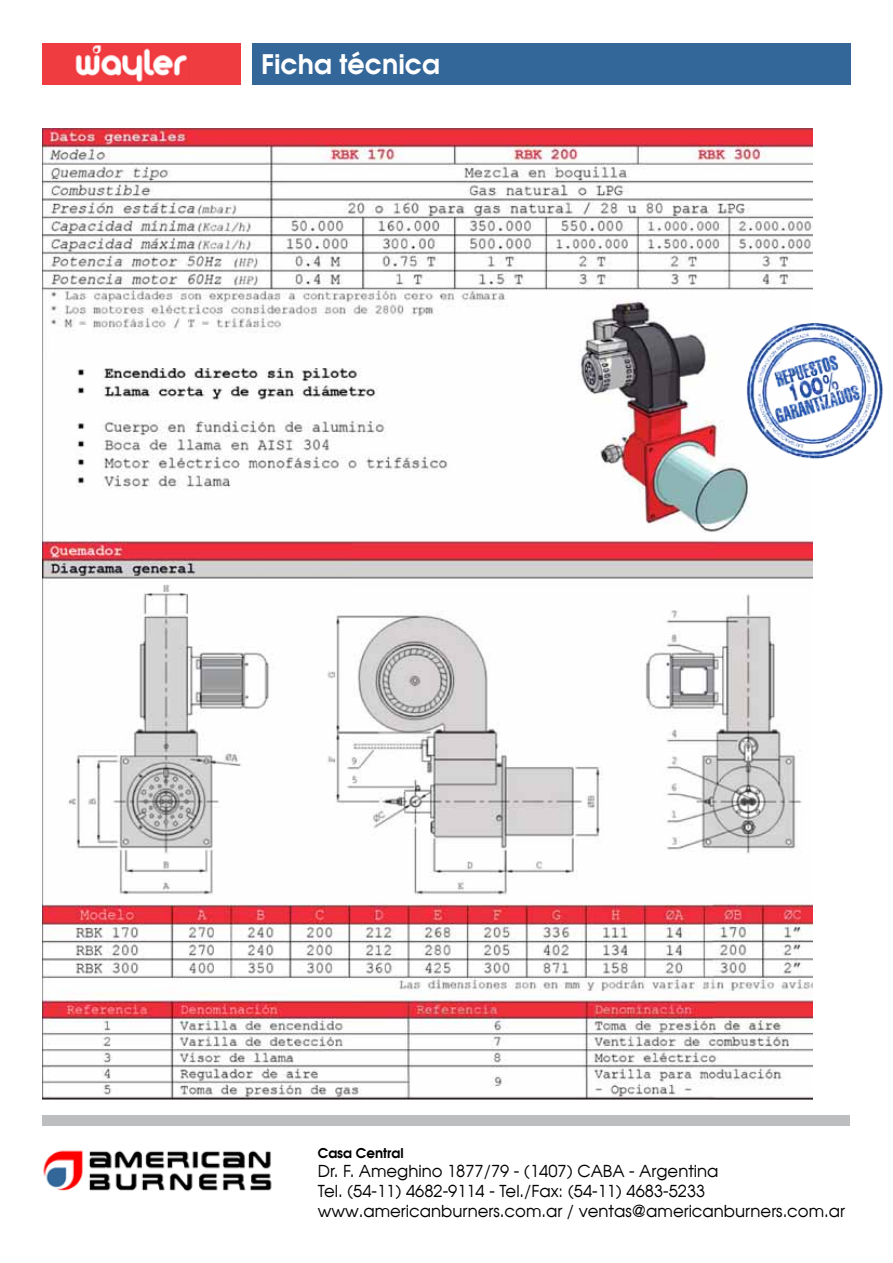
<style>
.page{position:relative;width:893px;height:1263px;background:#fff}
.page>*{position:absolute;margin:0;border:0;box-sizing:border-box;transform-origin:0 0}
.t1{font:700 27px "Avalon";color:#fff}
.t2{font:16.5px/19.8px "Avalon Plain";color:#000}
.t3{font:700 13.5px "Avalon";color:#000}
</style>
<div class="page">
<div style="left:252px;top:43px;width:598px;height:42px;background:#336799"></div>
<div style="left:43px;top:1115px;width:807px;height:10px;background:#bcbec0"></div>
<img style="left:43px;top:1150px;width:229px;height:42px">
<div style="left:43px;top:43px;width:198px;height:42px;background:#ef3c41"></div>
<img style="left:75px;top:45px;width:112px;height:37px">
<img style="left:43px;top:128px;width:770px;height:971px">
<img style="left:737px;top:311px;width:146px;height:158px">
<h1 class="t1" style="left:261px;top:45px;width:180px">Ficha técnica</h1>
<p class="t3" style="left:318px;top:1143px;width:87px">Casa Central</p>
<p class="t2" style="left:318px;top:1161px;width:529px">Dr. F. Ameghino 1877/79 - (1407) CABA - Argentina<br>Tel. (54-11) 4682-9114 - Tel./Fax: (54-11) 4683-5233 www.americanburners.com.ar / ventas@americanburners.com.ar</p>
</div>
